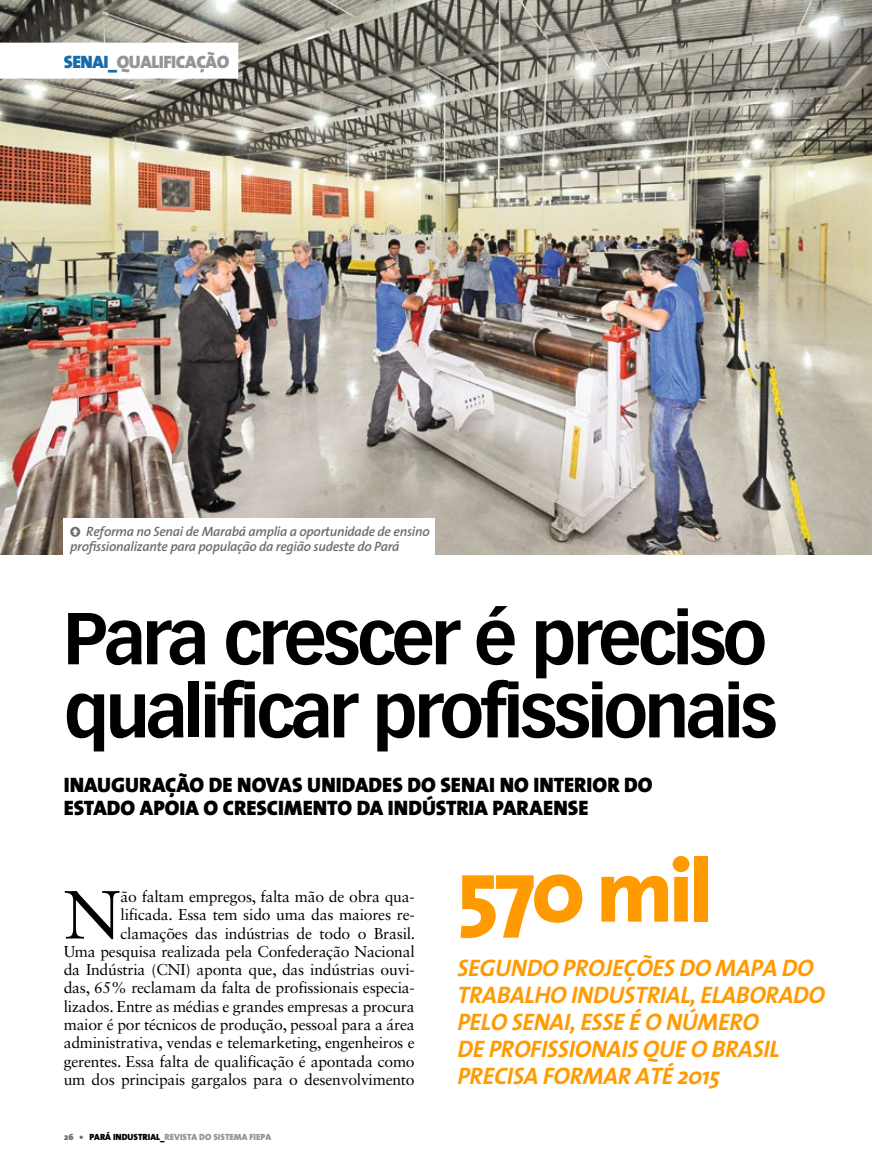
<style>
.page{position:relative;width:872px;height:1170px;background:#fff}
.page>*{position:absolute;margin:0;border:0;box-sizing:border-box;transform-origin:0 0}
.t1{font:800 90px "The Sans";color:#ff9b00}
.t2{font:700 72px/73.1px "Vectora LT Std";letter-spacing:-.05em;color:#000}
.t3{font:68.1px "Sabon LT Std";color:#000}
.t4{font:italic 700 24px/27px "The Sans";letter-spacing:-.01em;color:#ff9b00}
.t5{font:21px/22.5px "The Sans Black Caps";color:#000}
.t6{font:900 18px "The Sans";letter-spacing:-.025em;color:#939598}
.t7{font:15.75px/18.3px "Sabon LT Std";letter-spacing:-.015em;color:#000;text-align:right}
.t8{font:italic 600 13.5px/15px "The Sans";letter-spacing:-.02em;color:#6d6e71}
.t9{font:900 9px "The Sans";color:#939598}
.t10{font:900 9px "The Sans";color:#000}
.s1{color:#156bab}
.s2{color:#6d6e71}
.s3{color:#000}
</style>
<div class="page">
<img style="left:0;top:0;width:872px;height:554px">
<div style="left:0;top:43px;width:238px;height:36px;background:#fff"></div>
<div style="left:64px;top:518px;width:371px;height:39px;background:#fff"></div>
<p class="t6" style="left:64px;top:46px;width:63px"><span class="s1">SENAI_</span>QUALIFICAÇ</p>
<p class="t6" style="left:206px;top:46px;width:23px">ÃO</p>
<p class="t8" style="left:70px;top:524px;width:361px;text-indent:16px">Reforma no Senai de Marabá amplia a oportunidade de ensino profissionalizante para população da região sudeste do Pará</p>
<h2 class="t2" style="left:64px;top:602px;width:715px">Para crescer é preciso qualificar profissionais</h2>
<h3 class="t5" style="left:64px;top:773px;width:590px">INAUGURAÇÃO DE NOVAS UNIDADES DO SENAI NO INTERIOR DO<br>ESTADO APOIA O CRESCIMENTO DA INDÚSTRIA</h3>
<h3 class="t5" style="left:492px;top:796px;width:25px">PARA</h3>
<h3 class="t5" style="left:543px;top:796px;width:47px">ENSE</h3>
<p class="t7" style="left:64px;top:887px;width:353px">ão faltam empregos, falta mão de obra qua-<br>lificada. Essa tem sido uma das maiores re&shy;clamações das indústrias de todo o Brasil.<br>Uma pesquisa realizada pela Confederação Nacional da Indústria (CNI) aponta que, das indústrias ouvi&shy;das, 65% reclamam da falta de profissionais especia&shy;lizados. Entre as médias e grandes empresas a procura maior é por técnicos de produção, pessoal para a área administrativa, vendas e telemarketing, engenheiros e gerentes. Essa falta de qualificação é apontada como um dos principais gargalos para o desenvolvimento</p>
<h3 class="t3" style="left:64px;top:874px;width:58px">N</h3>
<p class="t10" style="left:64px;top:1128px;width:32px"><span class="s2">26 •</span> PARÁ</p>
<p class="t10" style="left:113px;top:1128px;width:35px">INDUSTRIAL</p>
<p class="t9" style="left:160px;top:1128px;width:112px"><span class="s3">_</span>REVISTA DO SISTEMA FIEPA</p>
<h1 class="t1" style="left:457px;top:815px;width:257px">570 mil</h1>
<h3 class="t4" style="left:457px;top:953px;width:15px">SEGU</h3>
<h3 class="t4" style="left:457px;top:953px;width:369px;text-indent:53px">NDO PROJEÇÕES DO MAPA DO<br>TRABALHO INDUSTRIAL, ELABORADO<br>PELO SENAI, ESSE É O NÚMERO<br>DE PROFISSIONAIS QUE O BRASIL<br>PRECISA FORMAR ATÉ 2015</h3>
</div>
